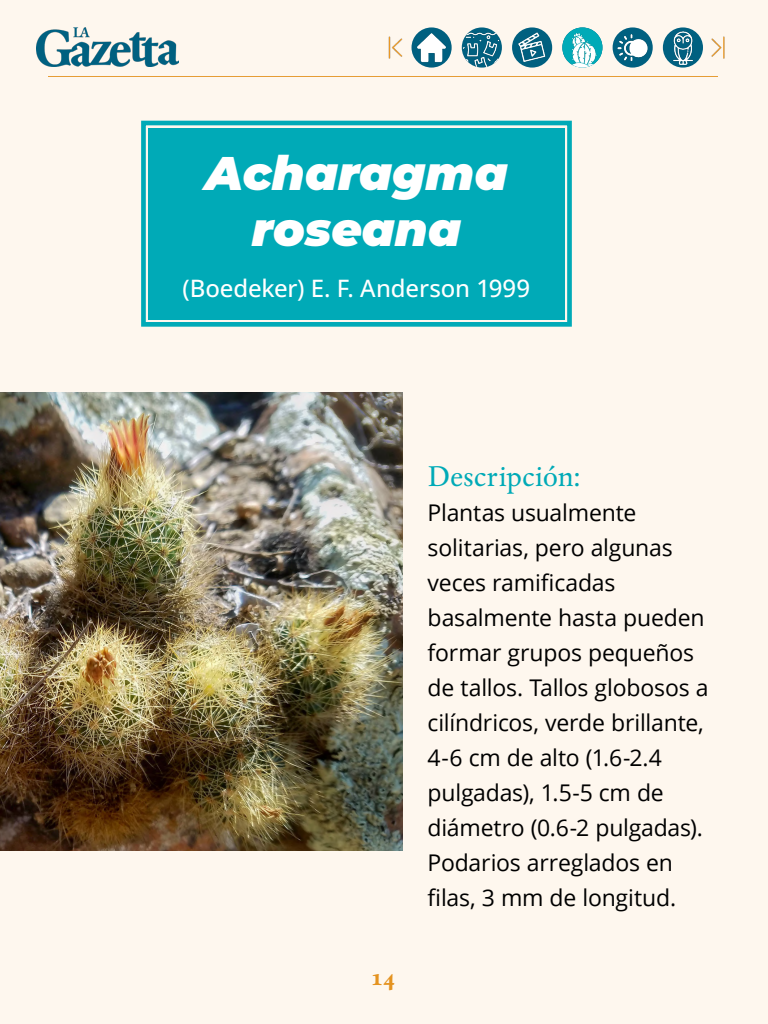
<style>
.page{position:relative;width:768px;height:1024px;background:#fef7ee}
.page>*{position:absolute;margin:0;border:0;box-sizing:border-box;transform-origin:0 0}
.t1{font:italic 900 47px/56.4px "Montserrat";color:#fff;text-align:center}
.t2{font:30px "Espinosa Nova Pro";letter-spacing:-.005em;color:#00aab7}
.t3{font:700 25px "Espinosa Nova Pro";color:#e49320}
.t4{font:500 24px "Open Sans";letter-spacing:-.005em;color:#fff}
.t5{font:23px/35px "Open Sans";letter-spacing:-.01em;color:#000}
</style>
<div class="page">
<img style="left:37px;top:28px;width:141px;height:39px">
<hr style="left:48px;top:76px;width:670px;height:1px;background:#e49320">
<img style="left:412px;top:27px;width:40px;height:41px;border-radius:20px">
<img style="left:462px;top:28px;width:40px;height:40px">
<svg style="left:512px;top:27px;width:40px;height:41px"></svg>
<img style="left:512px;top:28px;width:37px;height:37px">
<img style="left:613px;top:27px;width:40px;height:41px;border-radius:20px">
<img style="left:663px;top:27px;width:40px;height:41px;border-radius:20px">
<img style="left:711px;top:36px;width:14px;height:23px">
<img style="left:388px;top:36px;width:15px;height:23px">
<img style="left:0;top:392px;width:402px;height:459px">
<div style="left:141px;top:120px;width:431px;height:207px;background:#00aab7"></div>
<div style="left:150px;top:130px;width:413px;height:187px;border:5px solid #00aab7"></div>
<img style="left:562px;top:27px;width:40px;height:41px;border-radius:20px">
<h1 class="t1" style="left:205px;top:142px;width:304px">Acharagma roseana</h1>
<p class="t4" style="left:183px;top:271px;width:349px">(Boedeker) E. F. Anderson 1999</p>
<p class="t3" style="left:371px;top:963px;width:25px">14</p>
<h2 class="t2" style="left:428px;top:459px;width:154px">Descripción:</h2>
<p class="t5" style="left:428px;top:495px;width:282px">Plantas usualmente solitarias, pero algunas veces ramificadas basalmente hasta pueden formar grupos pequeños de tallos. Tallos globosos a cilíndricos, verde brillante,<br>4-6 cm de alto (1.6-2.4 pulgadas), 1.5-5 cm de diámetro (0.6-2 pulgadas).<br>Podarios arreglados en filas, 3 mm de longitud.</p>
</div>
